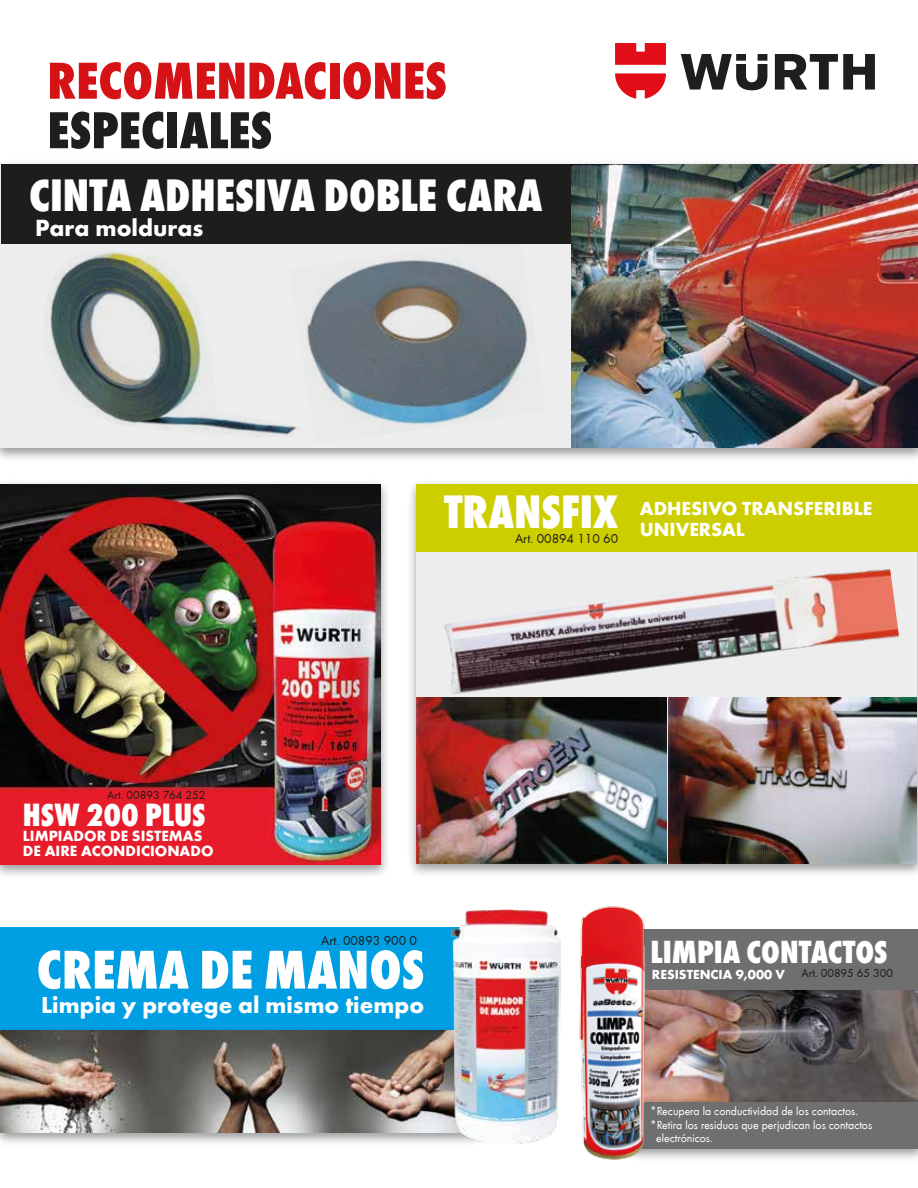
<style>
.page{position:relative;width:918px;height:1188px;background:#fff}
.page>*{position:absolute;margin:0;border:0;box-sizing:border-box;transform-origin:0 0}
.t1{font:800 condensed 56.7px "Wuerth";color:#fff}
.t2{font:800 condensed 54px "Wuerth";color:#d51317}
.t3{font:800 condensed 54px "Wuerth";color:#1e1e1c}
.t4{font:800 condensed 48.45px "Wuerth";color:#fff}
.t5{font:800 condensed 46.95px "Wuerth";color:#fff}
.t6{font:800 condensed 33.3px "Wuerth";color:#fff}
.t7{font:800 condensed 33.15px "Wuerth";color:#fff}
.t8{font:700 24.15px "Wuerth";color:#fff}
.t9{font:700 23.85px "Wuerth";color:#fff}
.t10{font:700 19.5px "Wuerth";color:#fff}
.t11{font:700 15.3px/14.9px "Wuerth";color:#fff}
.t12{font:13.5px "Wuerth";color:#1d1d1b}
.t13{font:700 13.5px "Wuerth";color:#fff}
.t14{font:12px "Wuerth";color:#fff}
.t15{font:12px "Wuerth";color:#1d1d1b}
</style>
<div class="page">
<svg style="left:681px;top:54px;width:194px;height:36px"></svg>
<svg style="left:615px;top:43px;width:51px;height:56px"></svg>
<img style="left:410px;top:483px;width:508px;height:391px">
<div style="left:416px;top:484px;width:501px;height:379px;background:#ededed"></div>
<div style="left:416px;top:484px;width:502px;height:68px;background:#cdce00"></div>
<img style="left:0;top:483px;width:387px;height:392px">
<img style="left:0;top:484px;width:380px;height:381px">
<img style="left:417px;top:697px;width:249px;height:166px">
<img style="left:669px;top:697px;width:248px;height:166px">
<img style="left:443px;top:568px;width:457px;height:132px">
<div style="left:1px;top:928px;width:476px;height:106px;background:#009fe3"></div>
<img style="left:0;top:1021px;width:451px;height:122px">
<img style="left:1px;top:1030px;width:450px;height:102px">
<img style="left:451px;top:910px;width:109px;height:233px">
<img style="left:651px;top:990px;width:267px;height:104px">
<div style="left:632px;top:929px;width:286px;height:61px;background:#706f6f"></div>
<img style="left:651px;top:1094px;width:267px;height:65px">
<div style="left:632px;top:1102px;width:286px;height:47px;background:#706f6f"></div>
<img style="left:579px;top:906px;width:72px;height:254px">
<div style="left:0;top:164px;width:918px;height:284px;background:#ededed"></div>
<div style="left:1px;top:164px;width:570px;height:79px;background:#1d1d1b"></div>
<img style="left:290px;top:243px;width:256px;height:190px">
<img style="left:571px;top:164px;width:347px;height:284px">
<img style="left:45px;top:251px;width:257px;height:186px">
<h2 class="t2" style="left:47px;top:43px;width:401px">RECOMENDACIONES</h2>
<h2 class="t3" style="left:47px;top:92px;width:226px">ESPECIALES</h2>
<h3 class="t5" style="left:29px;top:162px;width:515px">CINTA ADHESIVA DOBLE CARA</h3>
<h3 class="t8" style="left:35px;top:210px;width:170px">Para molduras</h3>
<p class="t15" style="left:107px;top:787px;width:100px">Art. 00893 764 252</p>
<h3 class="t6" style="left:23px;top:791px;width:184px">HSW 200 PLUS</h3>
<p class="t11" style="left:23px;top:827px;width:192px">LIMPIADOR DE SISTEMAS<br>DE AIRE ACONDICIONADO</p>
<h3 class="t4" style="left:444px;top:478px;width:176px">TRANSFIX</h3>
<p class="t12" style="left:515px;top:529px;width:105px">Art. 00894 110 60</p>
<h3 class="t10" style="left:640px;top:494px;width:234px">ADHESIVO TRANSFERIBLE</h3>
<h3 class="t10" style="left:640px;top:515px;width:107px">UNIVERSAL</h3>
<p class="t12" style="left:321px;top:931px;width:97px">Art. 00893 900 0</p>
<h1 class="t1" style="left:37px;top:930px;width:389px">CREMA DE MANOS</h1>
<h3 class="t7" style="left:650px;top:928px;width:239px">LIMPIA CONTACTOS</h3>
<p class="t15" style="left:801px;top:965px;width:93px">Art. 00895 65 300</p>
<p class="t13" style="left:652px;top:965px;width:135px">RESISTENCIA 9,000 V</p>
<h3 class="t9" style="left:41px;top:988px;width:385px">Limpia y protege al mismo tiempo</h3>
<p class="t14" style="left:650px;top:1103px;width:209px">*Recupera la conductividad de los contactos.</p>
<p class="t14" style="left:650px;top:1116px;width:224px">*Retira los residuos que perjudican los contactos</p>
<p class="t14" style="left:656px;top:1130px;width:58px">electrónicos.</p>
</div>
